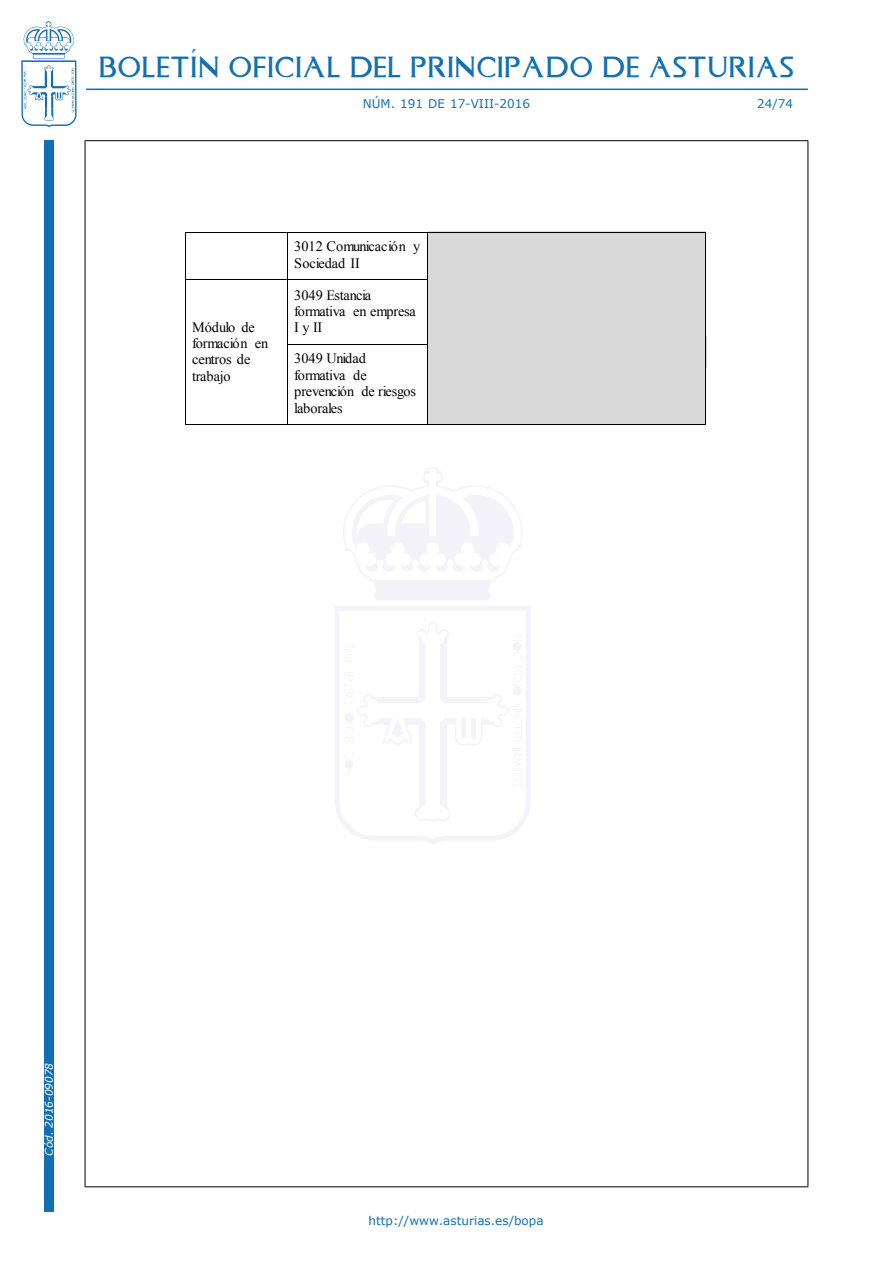
<style>
.page{position:relative;width:893px;height:1263px;background:#fff}
.page>*{position:absolute;margin:0;border:0;box-sizing:border-box;transform-origin:0 0}
.t1{font:24px "Asturica";letter-spacing:.05em;color:#1170b3}
.t2{font:14.25px/16.4px "Times New Roman";letter-spacing:-.005em;color:#000}
.t3{font:12px "Verdana";color:#1170b3}
.t4{font:italic 10.5px "Verdana";color:#fff}
</style>
<div class="page">
<div style="left:44px;top:140px;width:10px;height:1072px;background:#1170b3"></div>
<svg style="left:21px;top:21px;width:56px;height:106px"></svg>
<hr style="left:86px;top:89px;width:722px;height:1px;background:#1170b3">
<hr style="left:85px;top:140px;width:723px;height:1px;background:#000">
<hr style="left:85px;top:1186px;width:723px;height:1px;background:#000">
<hr style="left:85px;top:141px;width:1px;height:1045px;background:#000">
<hr style="left:807px;top:141px;width:1px;height:1045px;background:#000">
<svg style="left:335px;top:468px;width:195px;height:376px"></svg>
<div style="left:429px;top:232px;width:277px;height:47px;background:#d9d9d9"></div>
<hr style="left:186px;top:232px;width:101px;height:1px;background:#000">
<hr style="left:288px;top:232px;width:139px;height:1px;background:#000">
<hr style="left:428px;top:232px;width:277px;height:1px;background:#000">
<hr style="left:185px;top:233px;width:1px;height:46px;background:#000">
<hr style="left:287px;top:233px;width:1px;height:46px;background:#000">
<hr style="left:427px;top:233px;width:1px;height:46px;background:#000">
<hr style="left:705px;top:233px;width:1px;height:46px;background:#000">
<div style="left:429px;top:280px;width:277px;height:56px;background:#d9d9d9"></div>
<div style="left:429px;top:336px;width:6px;height:32px;background:#d9d9d9"></div>
<div style="left:700px;top:336px;width:6px;height:32px;background:#d9d9d9"></div>
<div style="left:429px;top:368px;width:277px;height:56px;background:#d9d9d9"></div>
<div style="left:435px;top:336px;width:265px;height:32px;background:#d9d9d9"></div>
<hr style="left:186px;top:279px;width:101px;height:1px;background:#000">
<hr style="left:288px;top:279px;width:139px;height:1px;background:#000">
<hr style="left:428px;top:279px;width:277px;height:1px;background:#d9d9d9">
<hr style="left:185px;top:280px;width:1px;height:64px;background:#000">
<hr style="left:287px;top:280px;width:1px;height:64px;background:#000">
<hr style="left:427px;top:280px;width:1px;height:64px;background:#000">
<hr style="left:705px;top:280px;width:1px;height:64px;background:#000">
<hr style="left:288px;top:344px;width:139px;height:1px;background:#000">
<hr style="left:185px;top:345px;width:1px;height:79px;background:#000">
<hr style="left:186px;top:424px;width:101px;height:1px;background:#000">
<hr style="left:287px;top:345px;width:1px;height:79px;background:#000">
<hr style="left:288px;top:424px;width:139px;height:1px;background:#000">
<hr style="left:427px;top:345px;width:1px;height:79px;background:#000">
<hr style="left:428px;top:424px;width:277px;height:1px;background:#000">
<hr style="left:705px;top:345px;width:1px;height:79px;background:#000">
<h1 class="t1" style="left:99px;top:49px;width:696px">BOLETÍN OFICIAL DEL PRINCIPADO DE ASTURIAS</h1>
<p class="t3" style="left:363px;top:96px;width:169px">núm. 191 de 17-viii-2016</p>
<p class="t3" style="left:757px;top:96px;width:37px">24/74</p>
<p class="t2" style="left:192px;top:319px;width:77px">Módulo de formación en centros de trabajo</p>
<p class="t2" style="left:294px;top:238px;width:128px;line-height:17px">3012 Comunicación y<br>Sociedad II</p>
<p class="t2" style="left:294px;top:287px;width:123px">3049 Estancia formativa en empresa<br>I y II</p>
<p class="t2" style="left:294px;top:350px;width:123px">3049 Unidad formativa de prevención de riesgos laborales</p>
<p class="t4" style="left:42px;top:1155px;width:94px;rotate:-90deg">Cód. 2016-09078</p>
<p class="t3" style="left:369px;top:1213px;width:177px">http://www.asturias.es/bopa</p>
</div>
